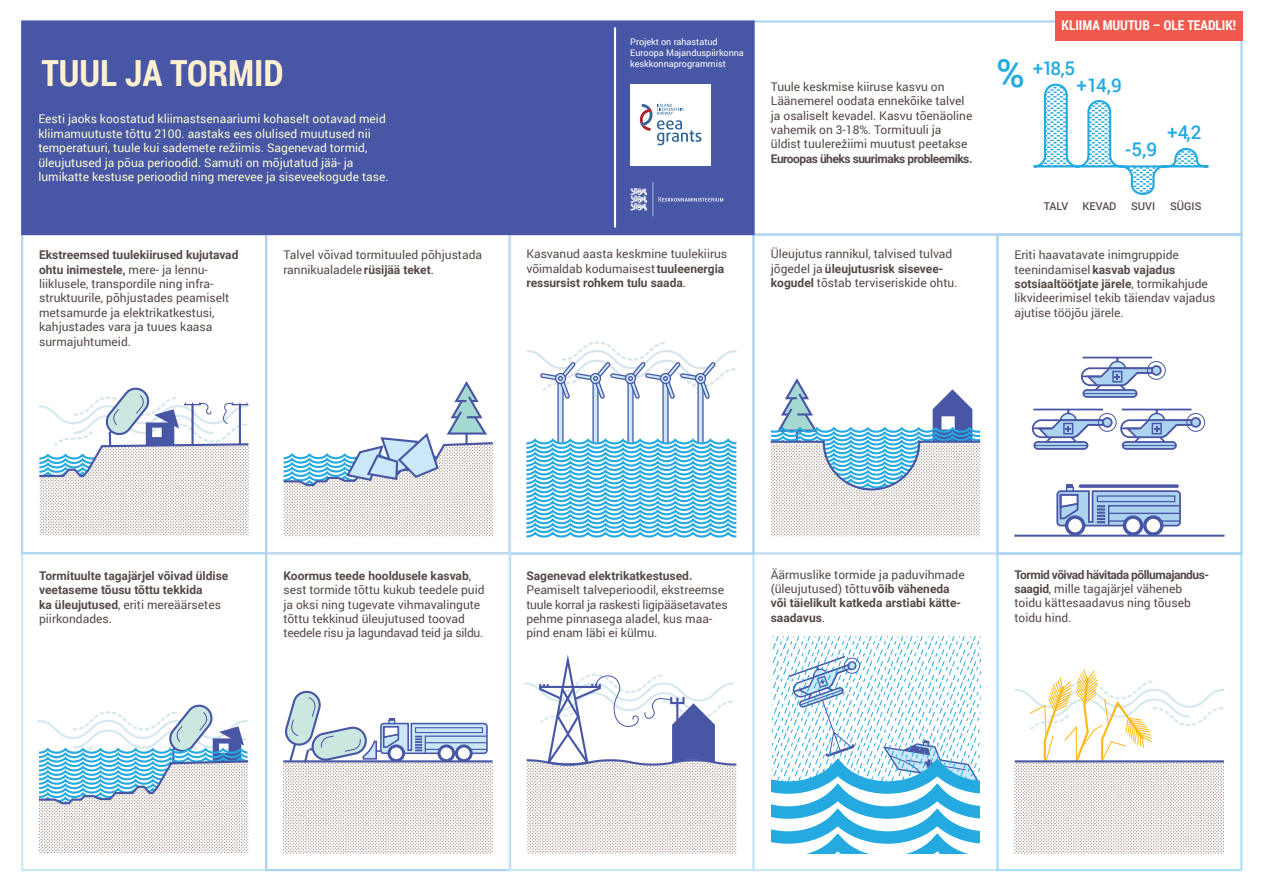
<style>
.page{position:relative;width:1263px;height:893px;background:#fff}
.page>*{position:absolute;margin:0;border:0;box-sizing:border-box;transform-origin:0 0}
.t1{font:700 36px "Roboto Condensed";color:#fef0d0}
.t2{font:500 18.9px "Roboto";color:#24aae1}
.t3{font:700 13.5px "Roboto Condensed";color:#fff}
.t4{font:12px/14.4px "Roboto";color:#564a46}
.t5{font:12px/14.4px "Roboto";color:#faf9d3}
.t6{font:700 12px/14.4px "Roboto";color:#564a46}
.t7{font:700 12px "Roboto";letter-spacing:-.04em;color:#564a46}
.t8{font:500 10.8px "Roboto";color:#564a46}
.t9{font:9px/10.9px "Roboto";color:#fff}
.s1{font-weight:700}
.s2{font-size:39px}
.s3{font-weight:400}
</style>
<div class="page">
<div style="left:21px;top:552px;width:246px;height:319px;border:2px solid #cbe8f8"></div>
<div style="left:265px;top:552px;width:246px;height:319px;border:2px solid #acd3f0"></div>
<div style="left:508px;top:552px;width:246px;height:319px;border:2px solid #cbe8f8"></div>
<div style="left:752px;top:552px;width:246px;height:319px;border:2px solid #cbe8f8"></div>
<div style="left:996px;top:552px;width:246px;height:319px;border:2px solid #aae0f9"></div>
<div style="left:996px;top:233px;width:246px;height:322px;border:2px solid #acd3f0"></div>
<svg style="left:754px;top:19px;width:489px;height:218px"></svg>
<div style="left:1055px;top:11px;width:187px;height:30px;background:#f0594d"></div>
<div style="left:508px;top:233px;width:246px;height:322px;border:2px solid #acd3f0"></div>
<div style="left:265px;top:233px;width:246px;height:322px;border:2px solid #ccdef1"></div>
<div style="left:21px;top:233px;width:246px;height:321px;border:2px solid #acd3f0"></div>
<div style="left:21px;top:20px;width:734px;height:215px;background:#4756a5;border:2px solid #4756a5"></div>
<svg style="left:630px;top:182px;width:23px;height:34px"></svg>
<svg style="left:659px;top:197px;width:64px;height:5px"></svg>
<div style="left:630px;top:84px;width:81px;height:81px;background:#fff"></div>
<svg style="left:639px;top:104px;width:62px;height:41px"></svg>
<hr style="left:614px;top:27px;width:2px;height:200px;background:#fff">
<hr style="left:1014px;top:535px;width:210px;height:2px;background:#4756a5">
<div style="left:1065px;top:515px;width:20px;height:21px;border:3px solid #4756a5;border-radius:50%"></div>
<div style="left:1123px;top:515px;width:20px;height:21px;border:3px solid #4756a5;border-radius:50%"></div>
<div style="left:1143px;top:515px;width:20px;height:21px;border:3px solid #4756a5;border-radius:50%"></div>
<svg style="left:1066px;top:484px;width:7px;height:7px"></svg>
<svg style="left:1056px;top:489px;width:125px;height:38px;background:#95aed8"></svg>
<svg style="left:1079px;top:484px;width:100px;height:4px"></svg>
<div style="left:1034px;top:442px;width:53px;height:7px;background:#acd3f0;border-radius:3px"></div>
<div style="left:1033px;top:441px;width:55px;height:9px;border:2px solid #4d57a5;border-radius:3px"></div>
<hr style="left:1034px;top:445px;width:54px;height:1px;background:#4756a5">
<div style="left:1098px;top:413px;width:19px;height:19px;border:1px solid #4756a5;border-radius:50%"></div>
<div style="left:1102px;top:417px;width:10px;height:11px;border:2px solid #4d57a5;border-radius:50%"></div>
<svg style="left:1031px;top:409px;width:80px;height:35px"></svg>
<div style="left:1123px;top:442px;width:53px;height:7px;background:#acd3f0;border-radius:3px"></div>
<div style="left:1122px;top:441px;width:55px;height:9px;border:2px solid #4d57a5;border-radius:3px"></div>
<hr style="left:1123px;top:445px;width:53px;height:1px;background:#4756a5">
<div style="left:1186px;top:413px;width:19px;height:19px;border:1px solid #4756a5;border-radius:50%"></div>
<div style="left:1190px;top:417px;width:11px;height:11px;border:2px solid #4d57a5;border-radius:50%"></div>
<svg style="left:1120px;top:409px;width:79px;height:35px"></svg>
<div style="left:1083px;top:390px;width:53px;height:7px;background:#acd3f0;border-radius:3px"></div>
<div style="left:1082px;top:389px;width:55px;height:9px;border:2px solid #4d57a5;border-radius:3px"></div>
<hr style="left:1084px;top:393px;width:53px;height:1px;background:#4756a5">
<div style="left:1147px;top:361px;width:19px;height:19px;border:1px solid #4756a5;border-radius:50%"></div>
<div style="left:1151px;top:365px;width:11px;height:11px;border:2px solid #4d57a5;border-radius:50%"></div>
<svg style="left:1080px;top:357px;width:80px;height:35px"></svg>
<hr style="left:283px;top:760px;width:210px;height:2px;background:#4756a5">
<svg style="left:526px;top:341px;width:211px;height:197px"></svg>
<svg style="left:283px;top:381px;width:211px;height:156px"></svg>
<svg style="left:38px;top:704px;width:211px;height:150px"></svg>
<svg style="left:524px;top:655px;width:213px;height:199px"></svg>
<svg style="left:1014px;top:669px;width:210px;height:185px"></svg>
<svg style="left:770px;top:378px;width:211px;height:159px"></svg>
<svg style="left:771px;top:636px;width:210px;height:217px"></svg>
<svg style="left:283px;top:690px;width:209px;height:164px"></svg>
<svg style="left:1032px;top:83px;width:178px;height:113px"></svg>
<svg style="left:38px;top:387px;width:211px;height:149px"></svg>
<hr style="left:1015px;top:760px;width:209px;height:2px;background:#4756a5">
<h1 class="t1" style="left:41px;top:48px;width:244px">TUUL JA TORMID</h1>
<p class="t5" style="left:38px;top:111px;width:352px">Eesti jaoks koostatud kliimastsenaariumi kohaselt ootavad meid kliimamuutuste tõttu 2100. aastaks ees olulised muutused nii temperatuuri, tuule kui sademete režiimis. Sagenevad tormid, üleujutused ja põua perioodid. Samuti on mõjutatud jää- ja lumikatte kestuse perioodid ning merevee ja siseveekogude tase.</p>
<p class="t4" style="left:39px;top:247px;width:201px"><span class="s1">Ekstreemsed tuulekiirused kujutavad ohtu inimestele,</span> mere- ja lennu&shy;liiklusele, transpordile ning infra&shy;struktuurile, põhjustades peamiselt metsamurde ja elektrikatkestusi, kahjustades vara ja tuues kaasa surmajuhtumeid.</p>
<p class="t4" style="left:283px;top:247px;width:200px">Talvel võivad tormituuled põhjustada rannikualadele <span class="s1">rüsijää teket</span>.</p>
<p class="t9" style="left:630px;top:36px;width:115px">Projekt on rahastatud<br>Euroopa Majanduspiirkonna keskkonnaprogrammist</p>
<p class="t4" style="left:526px;top:246px;width:202px">Kasvanud aasta keskmine tuulekiirus võimaldab kodumaisest <span class="s1">tuuleenergia ressursist rohkem tulu saada</span>.</p>
<p class="t4" style="left:771px;top:79px;width:203px">Tuule keskmise kiiruse kasvu on Läänemerel oodata ennekõike talvel ja osaliselt kevadel. Kasvu tõenäoline vahemik on 3-18%. Tormituuli ja üldist tuulerežiimi muutust peetakse</p>
<p class="t7" style="left:771px;top:150px;width:203px">Euroopas üheks suurimaks probleemiks.</p>
<p class="t4" style="left:771px;top:246px;width:188px">Üleujutus rannikul, talvised tulvad jõgedel ja <span class="s1">üleujutusrisk sisevee&shy;kogudel</span> tõstab terviseriskide ohtu.</p>
<p class="t3" style="left:1061px;top:16px;width:176px">KLIIMA MUUTUB – OLE TEADLIK!</p>
<h2 class="t2" style="left:996px;top:55px;width:80px"><span class="s2">%</span> +18,5</h2>
<h2 class="t2" style="left:1076px;top:72px;width:47px">+14,9</h2>
<h2 class="t2" style="left:1125px;top:136px;width:33px">-5,9</h2>
<h2 class="t2" style="left:1167px;top:119px;width:36px">+4,2</h2>
<p class="t8" style="left:1044px;top:198px;width:26px">TALV</p>
<p class="t8" style="left:1083px;top:198px;width:35px">KEVAD</p>
<p class="t8" style="left:1131px;top:198px;width:26px">SUVI</p>
<p class="t8" style="left:1170px;top:198px;width:33px">SÜGIS</p>
<p class="t4" style="left:1014px;top:247px;width:202px">Eriti haavatavate inimgruppide teenindamisel <span class="s1">kasvab vajadus sotsiaaltöötjate järele</span>, tormikahjude likvideerimisel tekib täiendav vajadus ajutise tööjõu järele.</p>
<p class="t6" style="left:39px;top:568px;width:191px">Tormituulte tagajärjel võivad üldise veetaseme tõusu tõttu tekkida<br>ka üleujutused<span class="s3">, eriti mereäärsetes piirkondades.</span></p>
<p class="t4" style="left:283px;top:568px;width:203px"><span class="s1">Koormus teede hooldusele kasvab</span>, sest tormide tõttu kukub teedele puid ja oksi ning tugevate vihmavalingute tõttu tekkinud üleujutused toovad teedele risu ja lagundavad teid ja sildu.</p>
<p class="t6" style="left:526px;top:568px;width:168px">Sagenevad elektrikatkestused.</p>
<p class="t4" style="left:526px;top:582px;width:203px">Peamiselt talveperioodil, ekstreemse tuule korral ja raskesti ligipääsetavates pehme pinnasega aladel, kus maa&shy;pind enam läbi ei külmu.</p>
<p class="t6" style="left:771px;top:567px;width:195px"><span class="s3">Äärmuslike tormide ja paduvihmade (üleujutused) tõttu</span> võib väheneda või täielikult katkeda arstiabi kätte&shy;saadavus<span class="s3">.</span></p>
<p class="t4" style="left:1014px;top:567px;width:196px"><span class="s1">Tormid võivad hävitada põllumajandus&shy;saagid</span>, mille tagajärjel väheneb toidu kättesaadavus ning tõuseb toidu hind.</p>
</div>
